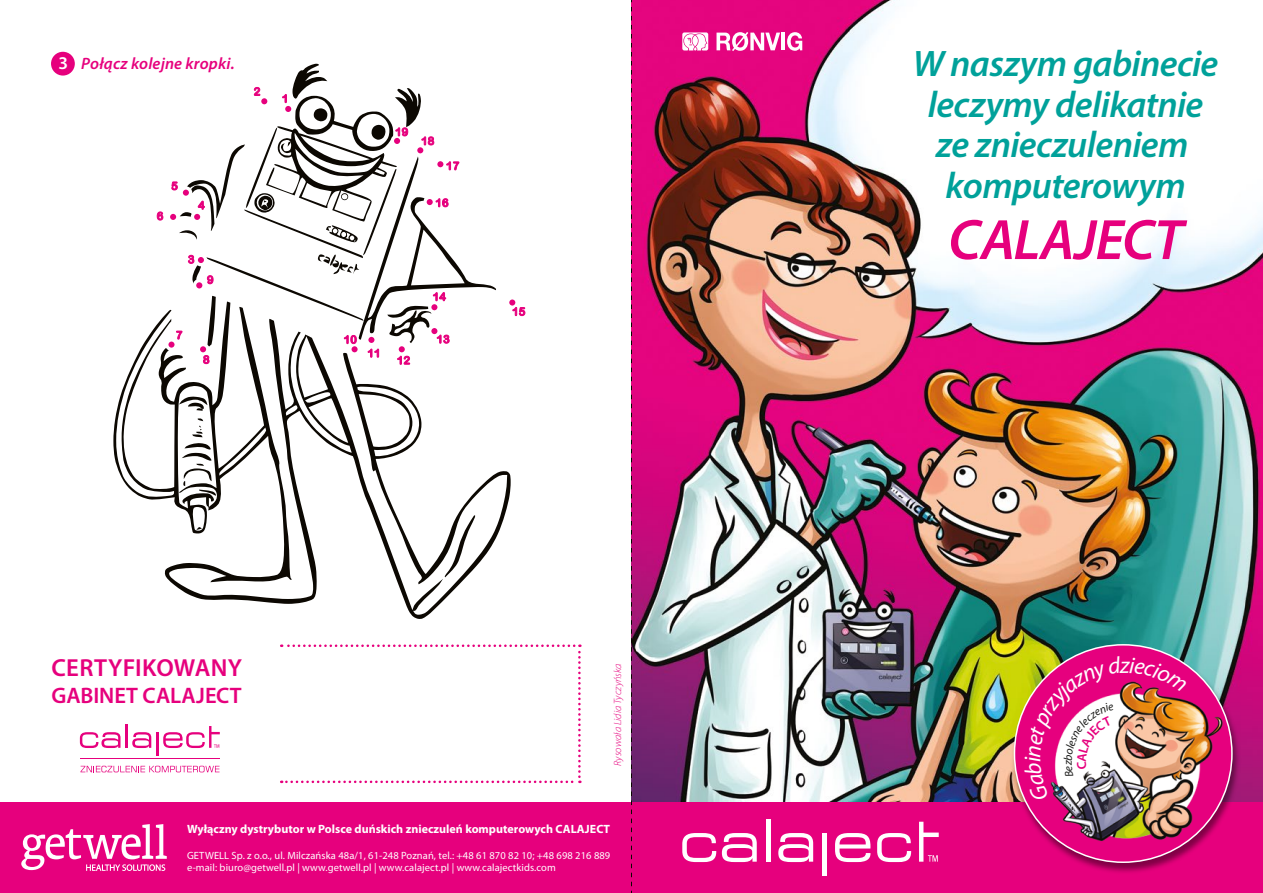
<style>
.page{position:relative;width:1263px;height:893px;background:#fff}
.page>*{position:absolute;margin:0;border:0;box-sizing:border-box;transform-origin:0 0}
.t1{font:italic 600 57.3px "Myriad Pro";letter-spacing:-.01em;color:#e6007d}
.t2{font:italic 600 37.05px/40.7px "Myriad Pro";letter-spacing:-.015em;color:#00a19a;text-align:center}
.t3{font:600 24.75px "Myriad Pro";letter-spacing:.01em;color:#e6007d}
.t4{font:600 22.5px "Myriad Pro";color:#e6007d}
.t5{font:italic 600 16.5px "Myriad Pro";letter-spacing:.01em;color:#e6007d}
.t6{font:700 12px "Myriad Pro";color:#fff}
.t7{font:10.5px/12px "Myriad Pro";letter-spacing:.01em;color:#fff}
.t8{font:italic 300 10.5px "Myriad Pro";letter-spacing:.005em;color:#e6007d}
.s1{font-style:normal;font-size:18px;color:#fff}
</style>
<div class="page">
<svg style="left:113px;top:64px;width:398px;height:555px"></svg>
<svg style="left:341px;top:193px;width:7px;height:7px"></svg>
<svg style="left:342px;top:194px;width:5px;height:5px"></svg>
<svg style="left:332px;top:228px;width:22px;height:12px"></svg>
<div style="left:392px;top:136px;width:10px;height:10px;background:#e6007d;border-radius:50%"></div>
<div style="left:391px;top:135px;width:12px;height:12px;border:3px solid #fff;border-radius:50%"></div>
<svg style="left:416px;top:146px;width:9px;height:9px"></svg>
<div style="left:414px;top:144px;width:13px;height:13px;border:3px solid #fff;border-radius:50%"></div>
<svg style="left:436px;top:160px;width:9px;height:9px"></svg>
<div style="left:434px;top:158px;width:13px;height:13px;border:3px solid #fff;border-radius:50%"></div>
<div style="left:425px;top:197px;width:9px;height:10px;background:#e6007d;border-radius:50%"></div>
<div style="left:423px;top:196px;width:13px;height:12px;border:3px solid #fff;border-radius:50%"></div>
<svg style="left:508px;top:298px;width:9px;height:9px"></svg>
<div style="left:506px;top:296px;width:13px;height:13px;border:3px solid #fff;border-radius:50%"></div>
<svg style="left:430px;top:303px;width:9px;height:9px"></svg>
<div style="left:428px;top:301px;width:13px;height:13px;border:3px solid #fff;border-radius:50%"></div>
<div style="left:430px;top:326px;width:9px;height:10px;background:#e6007d;border-radius:50%"></div>
<div style="left:428px;top:325px;width:13px;height:12px;border:3px solid #fff;border-radius:50%"></div>
<div style="left:367px;top:335px;width:9px;height:10px;background:#e6007d;border-radius:50%"></div>
<div style="left:365px;top:334px;width:13px;height:12px;border:3px solid #fff;border-radius:50%"></div>
<svg style="left:350px;top:345px;width:9px;height:9px"></svg>
<div style="left:348px;top:343px;width:13px;height:13px;border:3px solid #fff;border-radius:50%"></div>
<svg style="left:194px;top:281px;width:10px;height:9px"></svg>
<div style="left:193px;top:279px;width:13px;height:13px;border:3px solid #fff;border-radius:50%"></div>
<div style="left:198px;top:345px;width:10px;height:9px;background:#e6007d;border-radius:50%"></div>
<div style="left:197px;top:343px;width:12px;height:13px;border:3px solid #fff;border-radius:50%"></div>
<svg style="left:167px;top:340px;width:9px;height:9px"></svg>
<div style="left:165px;top:338px;width:13px;height:13px;border:3px solid #fff;border-radius:50%"></div>
<div style="left:168px;top:212px;width:10px;height:10px;background:#e6007d;border-radius:50%"></div>
<div style="left:167px;top:211px;width:12px;height:12px;border:3px solid #fff;border-radius:50%"></div>
<div style="left:192px;top:212px;width:10px;height:10px;background:#e6007d;border-radius:50%"></div>
<div style="left:191px;top:211px;width:12px;height:12px;border:3px solid #fff;border-radius:50%"></div>
<div style="left:181px;top:188px;width:10px;height:9px;background:#e6007d;border-radius:50%"></div>
<div style="left:180px;top:186px;width:12px;height:13px;border:3px solid #fff;border-radius:50%"></div>
<div style="left:196px;top:255px;width:10px;height:10px;background:#e6007d;border-radius:50%"></div>
<div style="left:195px;top:254px;width:12px;height:12px;border:3px solid #fff;border-radius:50%"></div>
<svg style="left:260px;top:97px;width:9px;height:9px"></svg>
<div style="left:258px;top:95px;width:13px;height:13px;border:3px solid #fff;border-radius:50%"></div>
<div style="left:283px;top:104px;width:10px;height:10px;background:#e6007d;border-radius:50%"></div>
<div style="left:282px;top:103px;width:13px;height:12px;border:3px solid #fff;border-radius:50%"></div>
<svg style="left:397px;top:345px;width:9px;height:9px"></svg>
<div style="left:395px;top:343px;width:13px;height:13px;border:3px solid #fff;border-radius:50%"></div>
<svg style="left:282px;top:94px;width:5px;height:9px"></svg>
<svg style="left:253px;top:87px;width:8px;height:9px"></svg>
<svg style="left:188px;top:254px;width:7px;height:10px"></svg>
<svg style="left:197px;top:200px;width:8px;height:10px"></svg>
<svg style="left:171px;top:181px;width:7px;height:10px"></svg>
<svg style="left:156px;top:211px;width:8px;height:10px"></svg>
<svg style="left:176px;top:330px;width:7px;height:10px"></svg>
<svg style="left:203px;top:355px;width:7px;height:9px"></svg>
<svg style="left:207px;top:275px;width:7px;height:10px"></svg>
<svg style="left:343px;top:335px;width:14px;height:9px"></svg>
<svg style="left:367px;top:348px;width:13px;height:10px"></svg>
<svg style="left:397px;top:355px;width:14px;height:10px"></svg>
<svg style="left:436px;top:334px;width:14px;height:10px"></svg>
<svg style="left:432px;top:292px;width:14px;height:10px"></svg>
<svg style="left:512px;top:307px;width:14px;height:9px"></svg>
<svg style="left:435px;top:198px;width:14px;height:10px"></svg>
<svg style="left:446px;top:161px;width:14px;height:10px"></svg>
<svg style="left:421px;top:136px;width:14px;height:10px"></svg>
<svg style="left:395px;top:127px;width:13px;height:10px"></svg>
<img style="left:632px;top:0;width:631px;height:803px">
<div style="left:0;top:803px;width:1263px;height:90px;background:#e6007d"></div>
<svg style="left:21px;top:824px;width:146px;height:47px"></svg>
<svg style="left:682px;top:833px;width:34px;height:29px"></svg>
<svg style="left:722px;top:833px;width:35px;height:29px"></svg>
<hr style="left:766px;top:819px;width:4px;height:43px;background:#fff">
<hr style="left:822px;top:833px;width:4px;height:43px;background:#fff">
<svg style="left:778px;top:833px;width:35px;height:29px"></svg>
<svg style="left:835px;top:833px;width:35px;height:29px"></svg>
<svg style="left:877px;top:833px;width:34px;height:29px"></svg>
<svg style="left:919px;top:822px;width:20px;height:40px"></svg>
<svg style="left:682px;top:32px;width:26px;height:18px"></svg>
<svg style="left:716px;top:32px;width:64px;height:19px"></svg>
<hr style="left:781px;top:33px;width:4px;height:17px;background:#fff">
<svg style="left:787px;top:32px;width:15px;height:19px"></svg>
<img style="left:1005px;top:637px;width:242px;height:236px">
<img style="left:1014px;top:645px;width:218px;height:217px;border-radius:109px">
<svg style="left:281px;top:644px;width:300px;height:139px"></svg>
<svg style="left:80px;top:732px;width:41px;height:16px"></svg>
<hr style="left:126px;top:724px;width:2px;height:24px;background:#e6007d">
<hr style="left:156px;top:732px;width:2px;height:24px;background:#e6007d">
<svg style="left:132px;top:732px;width:19px;height:16px"></svg>
<svg style="left:163px;top:726px;width:57px;height:22px"></svg>
<hr style="left:80px;top:759px;width:140px;height:1px;background:#e6007d">
<svg style="left:80px;top:766px;width:139px;height:6px"></svg>
<div style="left:51px;top:52px;width:24px;height:24px;background:#e6007d;border-radius:50%"></div>
<svg style="left:631px;top:0;width:1px;height:893px"></svg>
<img style="left:1024px;top:656px;width:163px;height:146px">
<h3 class="t5" style="left:58px;top:53px;width:178px"><span class="s1">3</span> Połącz kolejne kropki.</h3>
<h3 class="t3" style="left:52px;top:654px;width:192px">CERTYFIKOWANY</h3>
<h3 class="t4" style="left:52px;top:683px;width:192px">GABINET CALAJECT</h3>
<p class="t8" style="left:611px;top:766px;width:104px;rotate:-90deg">Rysowała Lidia Tyczyńska</p>
<p class="t6" style="left:187px;top:821px;width:425px">Wyłączny dystrybutor w Polsce duńskich znieczuleń komputerowych CALAJECT</p>
<p class="t7" style="left:187px;top:849px;width:425px">GETWELL Sp. z o.o., ul. Milczańska 48a/1, 61-248 Poznań, tel.: +48 61 870 82 10; +48 698 216 889 e-mail: biuro@getwell.pl | www.getwell.pl | www.calaject.pl | www.calajectkids.com</p>
<h2 class="t2" style="left:913px;top:42px;width:307px">W naszym gabinecie leczymy delikatnie ze znieczuleniem komputerowym</h2>
<h1 class="t1" style="left:948px;top:203px;width:236px">CALAJECT</h1>
</div>
